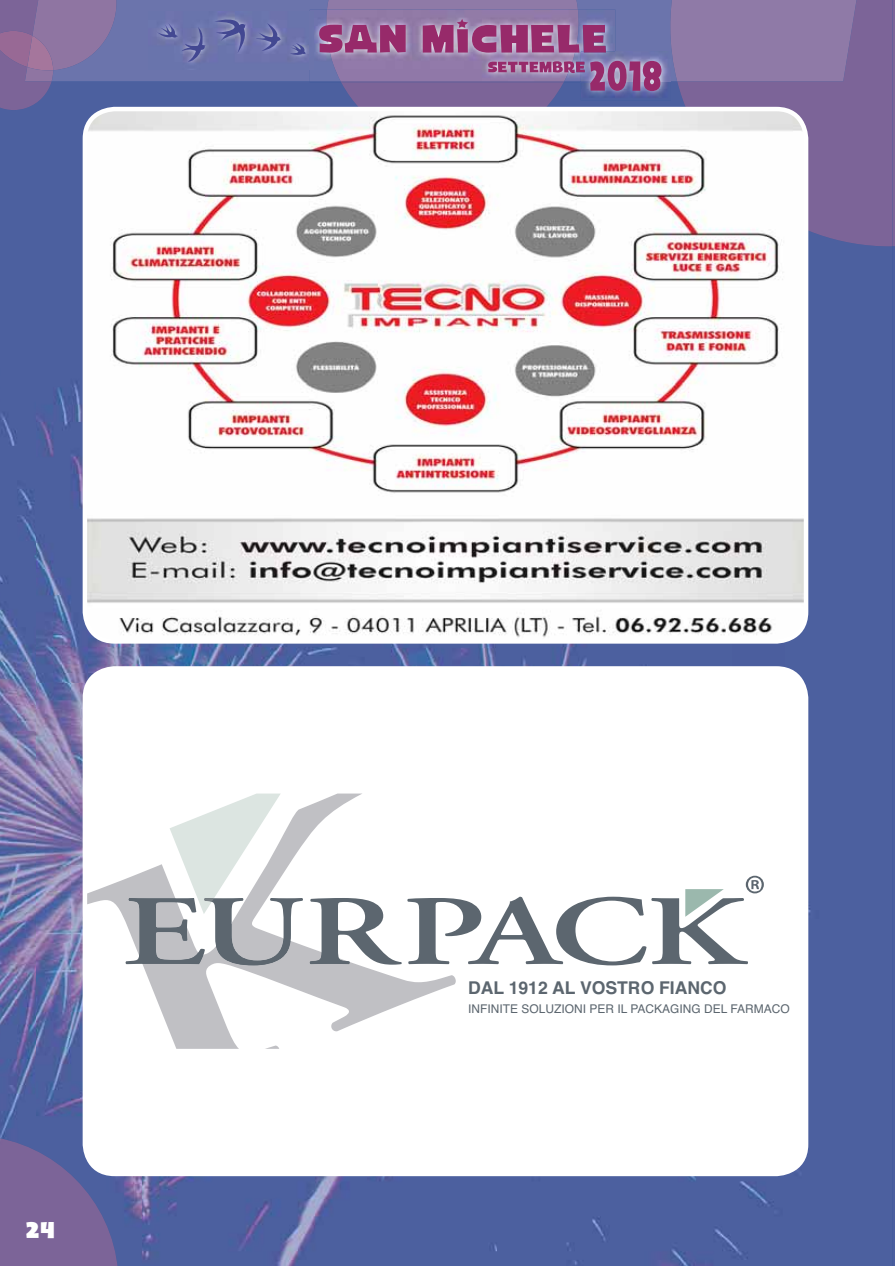
<style>
.page{position:relative;width:895px;height:1266px;background:#fff}
.page>*{position:absolute;margin:0;border:0;box-sizing:border-box;transform-origin:0 0}
.t1{font:27px "LAIKA";color:#fff}
.t2{font:700 17.55px "Helvetica";color:#5c666f}
.t3{font:12px "Helvetica";color:#5c666f}
</style>
<div class="page">
<img style="left:0;top:0;width:36px;height:1135px">
<img style="left:36px;top:81px;width:321px;height:602px">
<img style="left:519px;top:81px;width:212px;height:585px">
<img style="left:357px;top:643px;width:162px;height:23px">
<img style="left:731px;top:643px;width:53px;height:23px">
<div style="left:784px;top:246px;width:108px;height:1019px;background:#4c609f"></div>
<img style="left:36px;top:683px;width:50px;height:452px">
<img style="left:118px;top:1176px;width:25px;height:89px">
<img style="left:143px;top:1174px;width:643px;height:91px">
<div style="left:677px;top:0;width:215px;height:246px;background:#7c6498"></div>
<img style="left:340px;top:83px;width:224px;height:24px">
<div style="left:53px;top:0;width:617px;height:81px;background:#6b74ac"></div>
<div style="left:670px;top:0;width:188px;height:81px;background:#8f7aa7"></div>
<img style="left:327px;top:0;width:250px;height:10px">
<div style="left:149px;top:12px;width:161px;height:57px;background:#6b74ac"></div>
<svg style="left:154px;top:21px;width:51px;height:41px"></svg>
<svg style="left:214px;top:15px;width:32px;height:38px"></svg>
<svg style="left:254px;top:23px;width:27px;height:28px"></svg>
<svg style="left:290px;top:43px;width:16px;height:13px"></svg>
<img style="left:310px;top:10px;width:305px;height:73px">
<img style="left:326px;top:10px;width:254px;height:71px">
<svg style="left:319px;top:25px;width:86px;height:28px"></svg>
<img style="left:580px;top:51px;width:90px;height:49px">
<svg style="left:422px;top:19px;width:183px;height:34px"></svg>
<svg style="left:488px;top:61px;width:96px;height:12px"></svg>
<svg style="left:590px;top:61px;width:71px;height:30px"></svg>
<img style="left:0;top:1135px;width:118px;height:130px">
<img style="left:0;top:25px;width:32px;height:6px">
<img style="left:32px;top:0;width:84px;height:70px">
<img style="left:0;top:67px;width:52px;height:43px">
<img style="left:27px;top:70px;width:26px;height:11px">
<img style="left:0;top:31px;width:32px;height:36px">
<img style="left:27px;top:36px;width:26px;height:34px">
<img style="left:892px;top:0;width:2px;height:1265px">
<img style="left:85px;top:109px;width:720px;height:532px;border-radius:30px">
<div style="left:83px;top:107px;width:725px;height:536px;border:4px solid #fff;border-radius:30px"></div>
<div style="left:85px;top:668px;width:720px;height:505px;background:#fff;border-radius:30px"></div>
<svg style="left:88px;top:793px;width:367px;height:255px"></svg>
<svg style="left:309px;top:875px;width:454px;height:90px"></svg>
<svg style="left:125px;top:793px;width:178px;height:172px"></svg>
<div style="left:83px;top:666px;width:725px;height:509px;border:4px solid #fff;border-radius:30px"></div>
<h1 class="t1" style="left:25px;top:1212px;width:31px">24</h1>
<h2 class="t2" style="left:468px;top:977px;width:260px">DAL 1912 AL VOSTRO FIANCO</h2>
<p class="t3" style="left:468px;top:1002px;width:323px">INFINITE SOLUZIONI PER IL PACKAGING DEL FARMACO</p>
</div>
